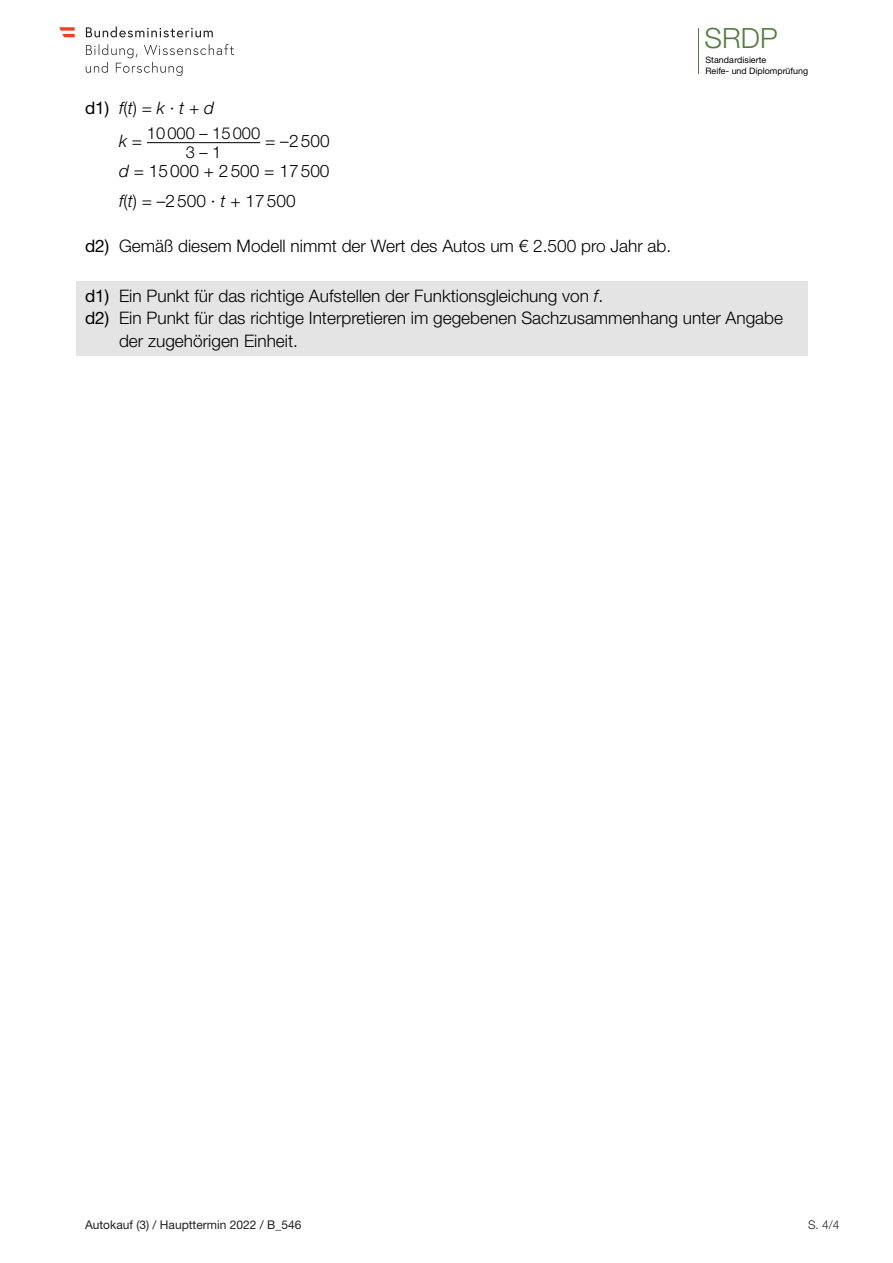
<style>
.page{position:relative;width:893px;height:1263px;background:#fff}
.page>*{position:absolute;margin:0;border:0;box-sizing:border-box;transform-origin:0 0}
.t1{font:300 27.9px "Helvetica Neue LT Std";color:#547b40}
.t2{font:300 17.25px/30px "Helvetica Neue LT Std";color:#000;text-align:justify}
.t3{font:italic 300 17.25px/33px "Helvetica Neue LT Std";color:#000}
.t4{font:300 16.5px/18.8px "Helvetica Neue LT Std";color:#000;text-align:center}
.t5{font:12px "Helvetica Neue LT Std";color:#231f20}
.t6{font:300 12px "Helvetica Neue LT Std";color:#231f20}
.t7{font:8.85px/10.6px "Helvetica Neue LT Std";color:#000001}
.s1{font-weight:400;font-style:normal}
.s2{font-style:normal}
.s3{font-style:italic}
.s4{font-weight:400}
</style>
<div class="page">
<svg style="left:86px;top:44px;width:148px;height:32px"></svg>
<svg style="left:86px;top:27px;width:127px;height:10px"></svg>
<svg style="left:59px;top:27px;width:16px;height:10px"></svg>
<hr style="left:698px;top:28px;width:1px;height:46px;background:#547b40">
<hr style="left:147px;top:142px;width:113px;height:1px;background:#000">
<div style="left:77px;top:281px;width:731px;height:74px;background:#e4e4e4"></div>
<h1 class="t1" style="left:705px;top:21px;width:74px">SRDP</h1>
<p class="t7" style="left:705px;top:54px;width:104px">Standardisierte<br>Reife- und Diplomprüfung</p>
<p class="t3" style="left:119px;top:92px;width:97px;text-indent:-34px"><span class="s1">d1)</span> f<span class="s2">(</span>t<span class="s2">) =</span> k <span class="s2">∙</span> t <span class="s2">+</span> d k <span class="s2">=</span></p>
<p class="t4" style="left:147px;top:123px;width:115px">10000 – 15000<br>3 – 1</p>
<p class="t2" style="left:119px;top:126px;width:212px;text-indent:146px">= –2500 <span class="s3">d</span> = 15000 + 2500 = 17500 <span class="s3">f</span>(<span class="s3">t</span>) = –2500 ∙ <span class="s3">t</span> + 17500</p>
<p class="t2" style="left:85px;top:231px;width:588px"><span class="s4">d2)</span> Gemäß diesem Modell nimmt der Wert des Autos um € 2.500 pro Jahr ab.</p>
<p class="t2" style="left:85px;top:280px;width:520px"><span class="s4">d1)</span> Ein Punkt für das richtige Aufstellen der Funktionsgleichung von <span class="s3">f</span>.</p>
<p class="t2" style="left:85px;top:303px;width:700px"><span class="s4">d2)</span> Ein Punkt für das richtige Interpretieren im gegebenen Sachzusammenhang unter Angabe</p>
<p class="t2" style="left:119px;top:325px;width:180px">der zugehörigen Einheit.</p>
<p class="t5" style="left:85px;top:1217px;width:218px">Autokauf (3) / Haupttermin 2022 / B_546</p>
<p class="t6" style="left:808px;top:1217px;width:33px">S. 4/4</p>
</div>
